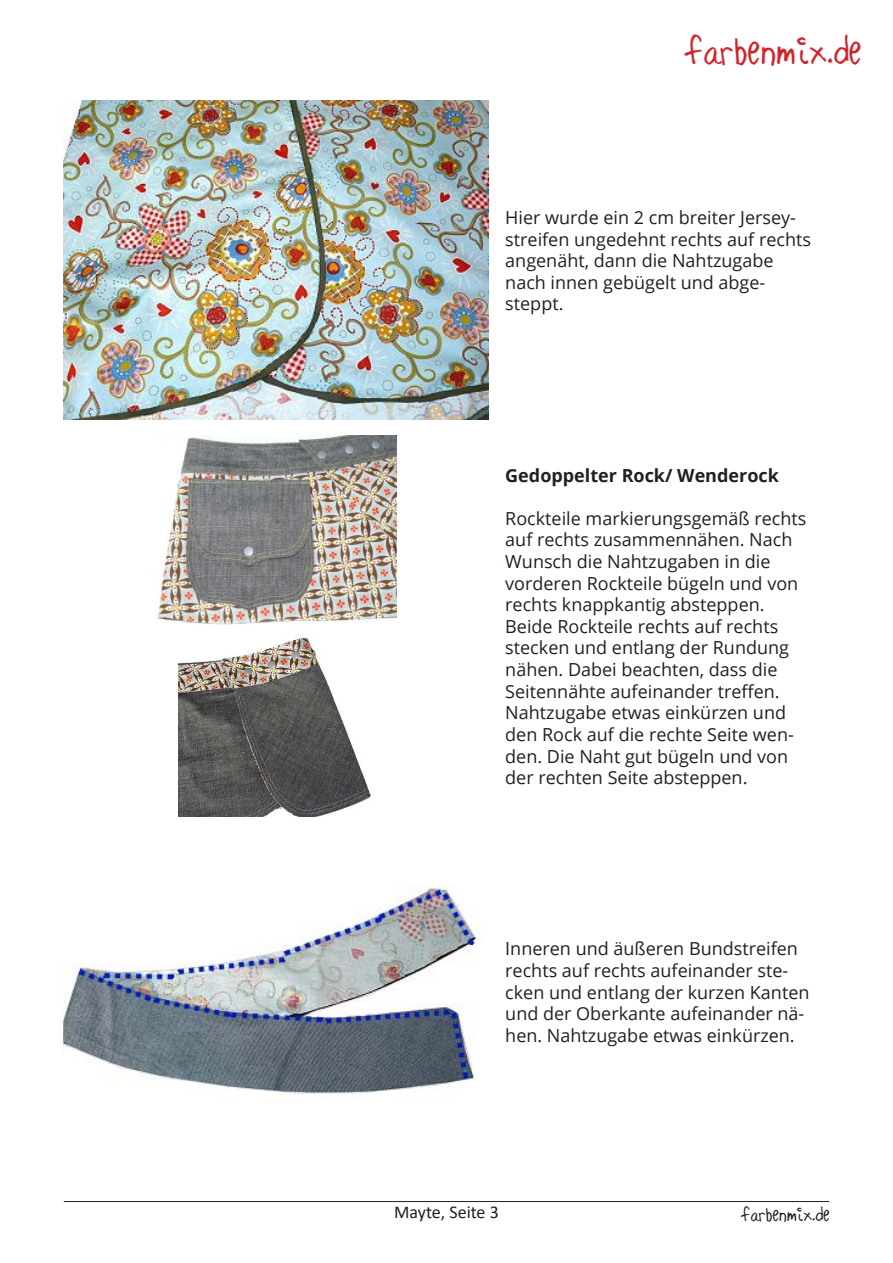
<style>
.page{position:relative;width:893px;height:1263px;background:#fff}
.page>*{position:absolute;margin:0;border:0;box-sizing:border-box;transform-origin:0 0}
.t1{font:45px "Hilde Sharpie";color:#d1232a}
.t2{font:22.5px "Hilde Sharpie";color:#231f20}
.t3{font:18px/21.6px "Open Sans";color:#231f20}
.t4{font:700 18px "Open Sans";color:#231f20}
.t5{font:18px "Calibri";color:#231f20}
</style>
<div class="page">
<hr style="left:64px;top:1201px;width:765px;height:1px;background:#231f20">
<img style="left:64px;top:101px;width:424px;height:319px">
<img style="left:156px;top:435px;width:240px;height:190px">
<img style="left:179px;top:637px;width:192px;height:179px">
<img style="left:64px;top:886px;width:419px;height:208px">
<h1 class="t1" style="left:686px;top:21px;width:177px">farbenmix.de</h1>
<p class="t3" style="left:505px;top:206px;width:307px">Hier wurde ein 2 cm breiter Jersey&shy;streifen ungedehnt rechts auf rechts angenäht, dann die Nahtzugabe nach innen gebügelt und abge&shy;steppt.</p>
<p class="t4" style="left:505px;top:462px;width:275px">Gedoppelter Rock/ Wenderock</p>
<p class="t3" style="left:505px;top:507px;width:303px">Rockteile markierungsgemäß rechts auf rechts zusammennähen. Nach<br>Wunsch die Nahtzugaben in die vorderen Rockteile bügeln und von rechts knappkantig absteppen.<br>Beide Rockteile rechts auf rechts stecken und entlang der Rundung nähen. Dabei beachten, dass die<br>Seitennähte aufeinander treffen.<br>Nahtzugabe etwas einkürzen und den Rock auf die rechte Seite wen&shy;den. Die Naht gut bügeln und von der rechten Seite absteppen.</p>
<p class="t3" style="left:505px;top:937px;width:306px">Inneren und äußeren Bundstreifen rechts auf rechts aufeinander ste&shy;cken und entlang der kurzen Kanten und der Oberkante aufeinander nä&shy;hen. Nahtzugabe etwas einkürzen.</p>
<p class="t5" style="left:394px;top:1200px;width:106px">Mayte, Seite 3</p>
<p class="t2" style="left:742px;top:1199px;width:89px">farbenmix.de</p>
</div>
